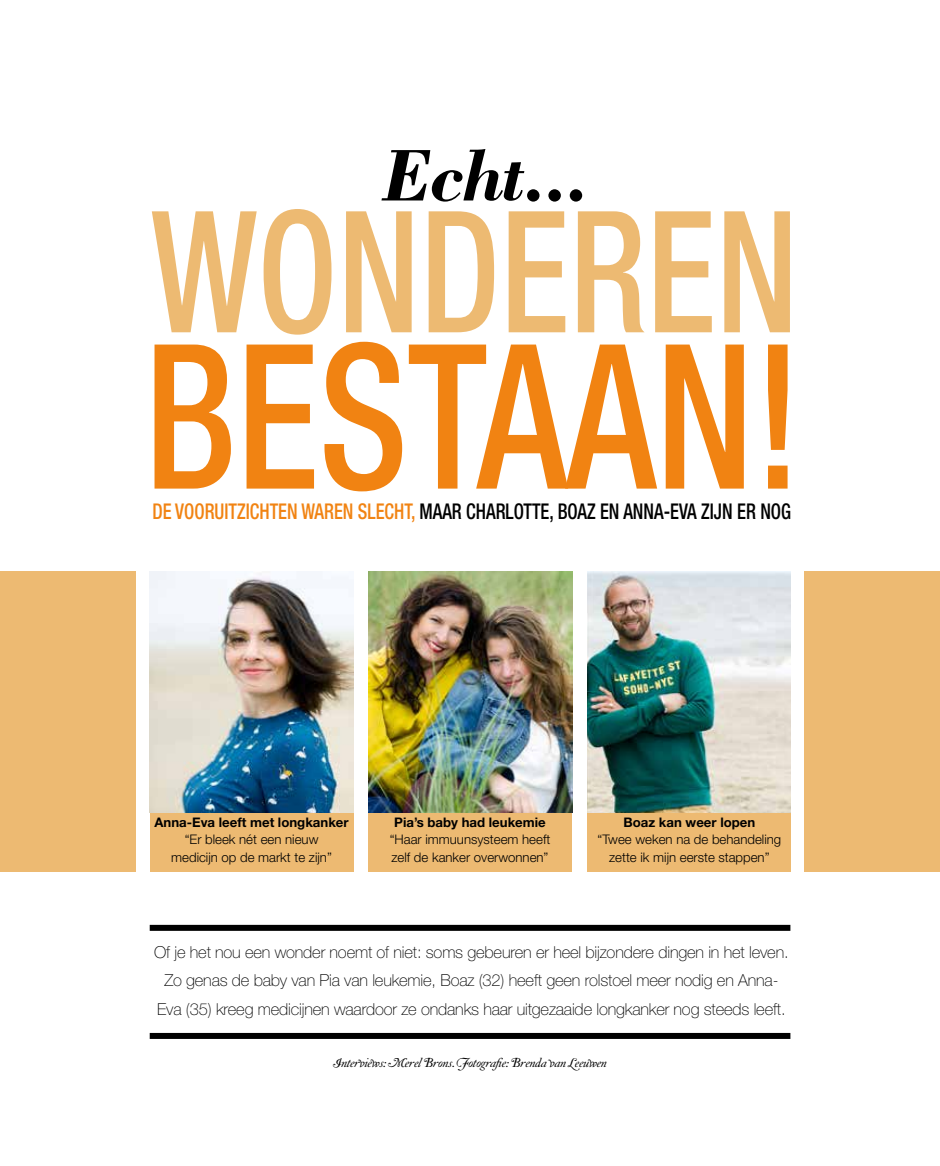
<style>
.page{position:relative;width:940px;height:1166px;background:#fff}
.page>*{position:absolute;margin:0;border:0;box-sizing:border-box;transform-origin:0 0}
.t1{font:500 condensed 201.6px "Helvetica Neue LT Std";color:#f18312;scale:.85 1}
.t2{font:500 condensed 169.2px "Helvetica Neue LT Std";color:#edba72;scale:.85 1}
.t3{font:italic 700 75.45px "Bodoni Std";color:#000}
.t4{font:500 condensed 21.75px "Helvetica Neue LT Std";color:#000;scale:.85 1}
.t5{font:100 16.5px/28.5px "Helvetica Neue LT Std";letter-spacing:-.01em;color:#000;text-align:center}
.t6{font:300 13.2px/17.2px "Helvetica Neue LT Std";color:#000;text-align:center}
.t7{font:700 13.2px "Helvetica Neue LT Std";color:#000}
.t8{font:italic 12.75px "LTC Caslon Long Pro";letter-spacing:-.03em;color:#000}
.s1{color:#f18312}
</style>
<div class="page">
<div style="left:150px;top:750px;width:203px;height:122px;background:#edba72"></div>
<div style="left:368px;top:750px;width:204px;height:122px;background:#edba72"></div>
<div style="left:587px;top:750px;width:203px;height:122px;background:#edba72"></div>
<div style="left:0;top:571px;width:135px;height:301px;background:#edba72"></div>
<div style="left:804px;top:571px;width:136px;height:301px;background:#edba72"></div>
<div style="left:150px;top:924px;width:640px;height:6px;background:#000"></div>
<div style="left:150px;top:1032px;width:640px;height:6px;background:#000"></div>
<img style="left:150px;top:571px;width:203px;height:240px">
<img style="left:587px;top:571px;width:204px;height:240px">
<img style="left:368px;top:571px;width:204px;height:240px">
<h3 class="t3" style="left:382px;top:129px;width:209px">Echt...</h3>
<h2 class="t2" style="left:151px;top:171px;width:763px">WONDEREN</h2>
<h1 class="t1" style="left:144px;top:296px;width:774px">BESTAAN!</h1>
<h3 class="t4" style="left:152px;top:497px;width:753px"><span class="s1">DE VOORUITZICHTEN WAREN SLECHT,</span> MAAR CHARLOTTE, BOAZ EN ANNA-EVA ZIJN ER NOG</h3>
<p class="t7" style="left:154px;top:814px;width:196px">Anna-Eva leeft met longkanker</p>
<p class="t6" style="left:171px;top:830px;width:162px">“Er bleek nét een nieuw medicijn op de markt te zijn”</p>
<p class="t7" style="left:394px;top:814px;width:153px">Pia’s baby had leukemie</p>
<p class="t6" style="left:390px;top:830px;width:162px;text-align:left">“Haar immuunsysteem heeft zelf de kanker overwonnen”</p>
<p class="t7" style="left:623px;top:814px;width:133px">Boaz kan weer lopen</p>
<p class="t6" style="left:597px;top:830px;width:185px">“Twee weken na de behandeling zette ik mijn eerste stappen”</p>
<p class="t5" style="left:154px;top:937px;width:636px">Of je het nou een wonder noemt of niet: soms gebeuren er heel bijzondere dingen in het leven.<br>Zo genas de baby van Pia van leukemie, Boaz (32) heeft geen rolstoel meer nodig en Anna-<br>Eva (35) kreeg medicijnen waardoor ze ondanks haar uitgezaaide longkanker nog steeds leeft.</p>
<p class="t8" style="left:334px;top:1055px;width:275px">Interviews: Merel Brons. Fotografie: Brenda van Leeuwen</p>
</div>
